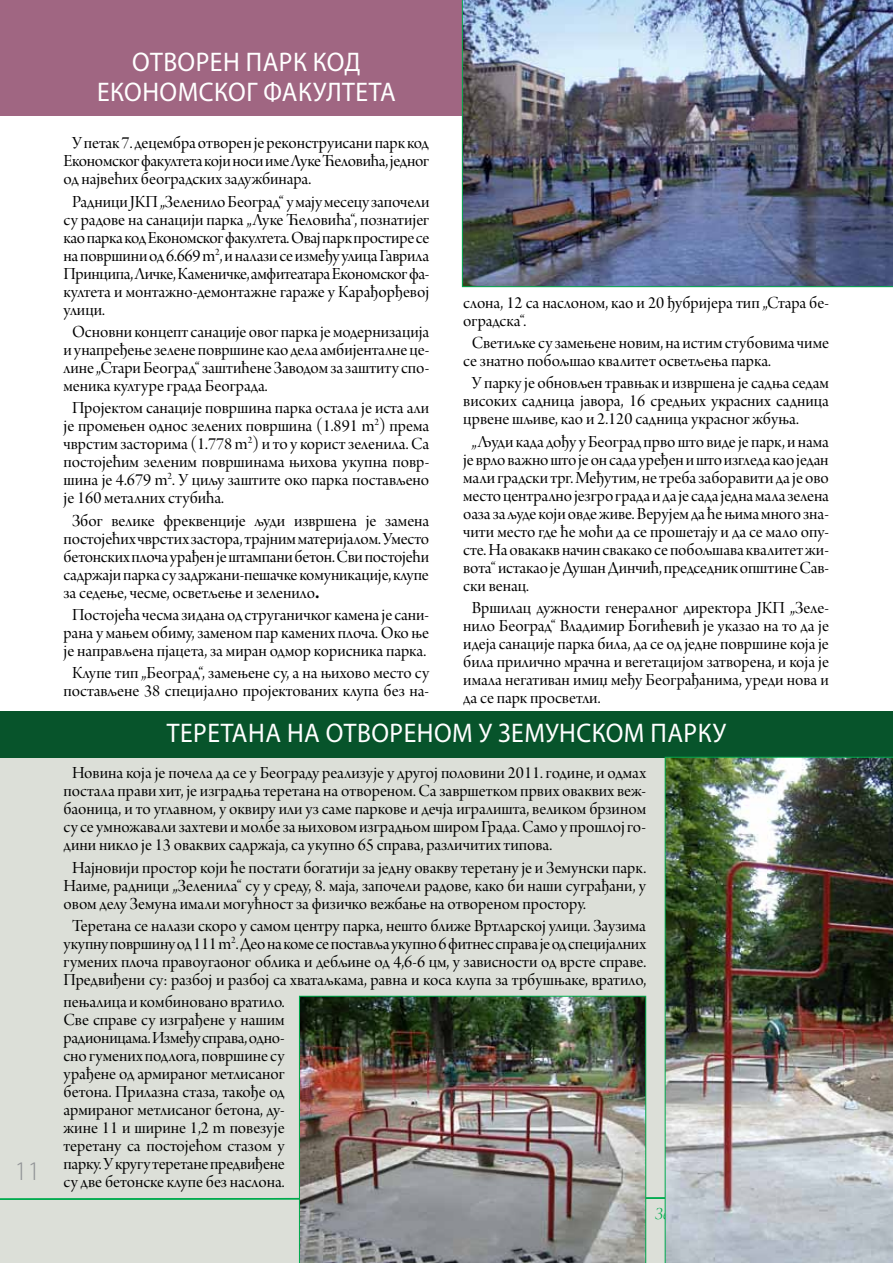
<style>
.page{position:relative;width:893px;height:1263px;background:#fff}
.page>*{position:absolute;margin:0;border:0;box-sizing:border-box;transform-origin:0 0}
.t1{font:27px/30px "Myriad Pro";letter-spacing:.02em;color:#fff;text-align:center;scale:.95 1}
.t2{font:300 27px "Myriad Pro";color:#939598}
.t3{font:18px/18px "Arno Pro Display";letter-spacing:-.005em;color:#000;text-align:justify}
.s1{font-family:"Arno Pro";font-weight:700}
</style>
<div class="page">
<div style="left:0;top:713px;width:893px;height:550px;background:#dcdfd8"></div>
<div style="left:1px;top:0;width:892px;height:116px;background:#a06682"></div>
<div style="left:0;top:711px;width:893px;height:47px;background:#07542b"></div>
<svg style="left:0;top:1196px;width:665px;height:6px"></svg>
<img style="left:462px;top:0;width:431px;height:287px">
<img style="left:299px;top:996px;width:347px;height:267px">
<img style="left:665px;top:757px;width:228px;height:506px">
<h1 class="t2" style="left:14px;top:1156px;width:28px">11</h1>
<h1 class="t1" style="left:97px;top:47px;width:316px">ОТВОРЕН ПАРК КОД<br>ЕКОНОМСКОГ ФАКУЛТЕТА</h1>
<p class="t3" style="left:64px;top:135px;width:367px;text-indent:8px">У петак 7. децембра отвoрен је реконструисани парк код Економског факултета који носи име Луке Ћеловића, једног од највећих београдских задужбинара.</p>
<p class="t3" style="left:64px;top:194px;width:367px;text-indent:9px">Радници ЈКП „Зеленило Београд“ у мају месецу започели су радове на санацији парка „Луке Ћеловића“, познатијег као парка код Економског факултета. Овај парк простире се на површини од 6.669 m<sup>2</sup>, и налази се између улица Гаврила Принципа, Личке, Каменичке, амфитеатара Економског фа&shy;култета и монтажно-демонтажне гараже у Карађорђевој улици.</p>
<p class="t3" style="left:64px;top:324px;width:367px;text-indent:8px">Основни концепт санације овог парка је модернизација и унапређење зелене површине као дела амбијенталне це&shy;лине „Стари Београд“ заштићене Заводом за заштиту спо&shy;меника културе града Београда.</p>
<p class="t3" style="left:64px;top:400px;width:367px;text-indent:9px">Пројектом санације површина парка остала је иста али је промењен однос зелених површина (1.891 m<sup>2</sup>) према чврстим засторима (1.778 m<sup>2</sup>) и то у корист зеленила. Са постојећим зеленим површинама њихова укупна повр&shy;шина је 4.679 m<sup>2</sup>. У циљу заштите око парка постављено је 160 металних стубића.</p>
<p class="t3" style="left:64px;top:512px;width:367px;text-indent:8px">Због велике фреквенције људи извршена је замена постојећих чврстих застора, трајним материјалом. Уместо бетонских плоча урађен је штампани бетон. Сви постојећи садржаји парка су задржани-пешачке комуникације, клупе за седење, чесме, осветљење и зеленило<span class="s1">.</span></p>
<p class="t3" style="left:64px;top:607px;width:367px;text-align:center">Постојећа чесма зидана од струганичког камена је сани&shy;рана у мањем обиму, заменом пар камених плоча. Око ње је направљена пјацета, за миран одмор корисника парка.</p>
<p class="t3" style="left:64px;top:665px;width:367px;text-align:center">Клупе тип „Београд“, замењене су, а на њихово место су постављене 38 специјално пројектованих клупа без на-</p>
<h1 class="t1" style="left:167px;top:717px;width:590px">ТЕРЕТАНА НА ОТВОРЕНОМ У ЗЕМУНСКОМ ПАРКУ</h1>
<p class="t3" style="left:64px;top:765px;width:584px;text-indent:8px">Новина која је почела да се у Београду реализује у другој половини 2011. године, и одмах постала прaви хит, је изградња теретана на отвореном. Са завршетком првих оваквих веж&shy;баоница, и то углавном, у оквиру или уз саме паркове и дечја игралишта, великом брзином су се умножавали захтеви и молбе за њиховом изградњом широм Града. Само у прошлој го&shy;дини никло је 13 оваквих садржаја, са укупно 65 справа, различитих типова.</p>
<p class="t3" style="left:64px;top:859px;width:584px;text-indent:8px">Најновији простор који ће постати богатији за једну овакву теретану је и Земунски парк.<br>Наиме, радници „Зеленила“ су у среду, 8. маја, започели радовe, како би наши суграђани, у овом делу Земуна имали могућност за физичко вежбање на отвореном простору.</p>
<p class="t3" style="left:64px;top:917px;width:584px;text-align:center">Теретана се налази скоро у самом центру парка, нешто ближе Вртларској улици. Заузима укупну површину од 111 m<sup>2</sup>. Део на коме се поставља укупно 6 фитнес справа је од специјалних гумених плоча правоугаоног облика и дебљине од 4,6-6 цм, у зависности од врсте справе.<br>Предвиђени су: разбој и разбој са хватаљкама, равна и коса клупа за трбушњаке, вратило,</p>
<p class="t3" style="left:64px;top:993px;width:223px">пењалица и комбиновано вратило.<br>Све справе су изграђене у нашим радионицама. Између справа, одно&shy;сно гумених подлога, површине су урађене од армираног метлисаног бетона. Прилазна стаза, такође од армирaног метлисаног бетона, ду&shy;жине 11 и ширине 1,2 m повезује теретану са постојећом стазом у парку. У кругу теретане предвиђене су две бетонске клупе без наслона.</p>
<p class="t3" style="left:463px;top:295px;width:367px">слона, 12 са наслоном, као и 20 ђубријера тип „Стара бе&shy;оградска“.</p>
<p class="t3" style="left:463px;top:335px;width:367px;text-indent:8px">Светиљке су замењене новим, на истим стубовима чиме се знатно побољшао квалитет осветљења парка.</p>
<p class="t3" style="left:463px;top:375px;width:367px;text-indent:8px">У парку је обновљен травњак и извршена је садња седам високих садница јавора, 16 средњих украсних садница црвене шљиве, као и 2.120 садница украсног жбуња.</p>
<p class="t3" style="left:463px;top:433px;width:367px;text-indent:8px">„Људи када дођу у Београд прво што виде је парк, и нама је врло важно што је он сада уређен и што изгледа као један мали градски трг. Међутим, не треба заборавити да је ово место централно језгро града и да је сада једна мала зелена оаза за људе који овде живе. Верујем да ће њима много зна&shy;чити место где ће моћи да се прошетају и да се мало опу&shy;сте. На овакакв начин свакако се побољшава квалитет жи&shy;вота“ истакао је Душан Динчић, председник општине Сав&shy;ски венац.</p>
<p class="t3" style="left:463px;top:600px;width:367px;text-indent:8px">Вршилац дужности генералног директора ЈКП „Зеле&shy;нило Београд“ Владимир Богићевић је указао на то да је идеја санације парка била, да се од једне површине која је била прилично мрачна и вегетацијом затворена, и која је имала негативан имиџ међу Београђанима, уреди нова и да се парк просветли.</p>
</div>
